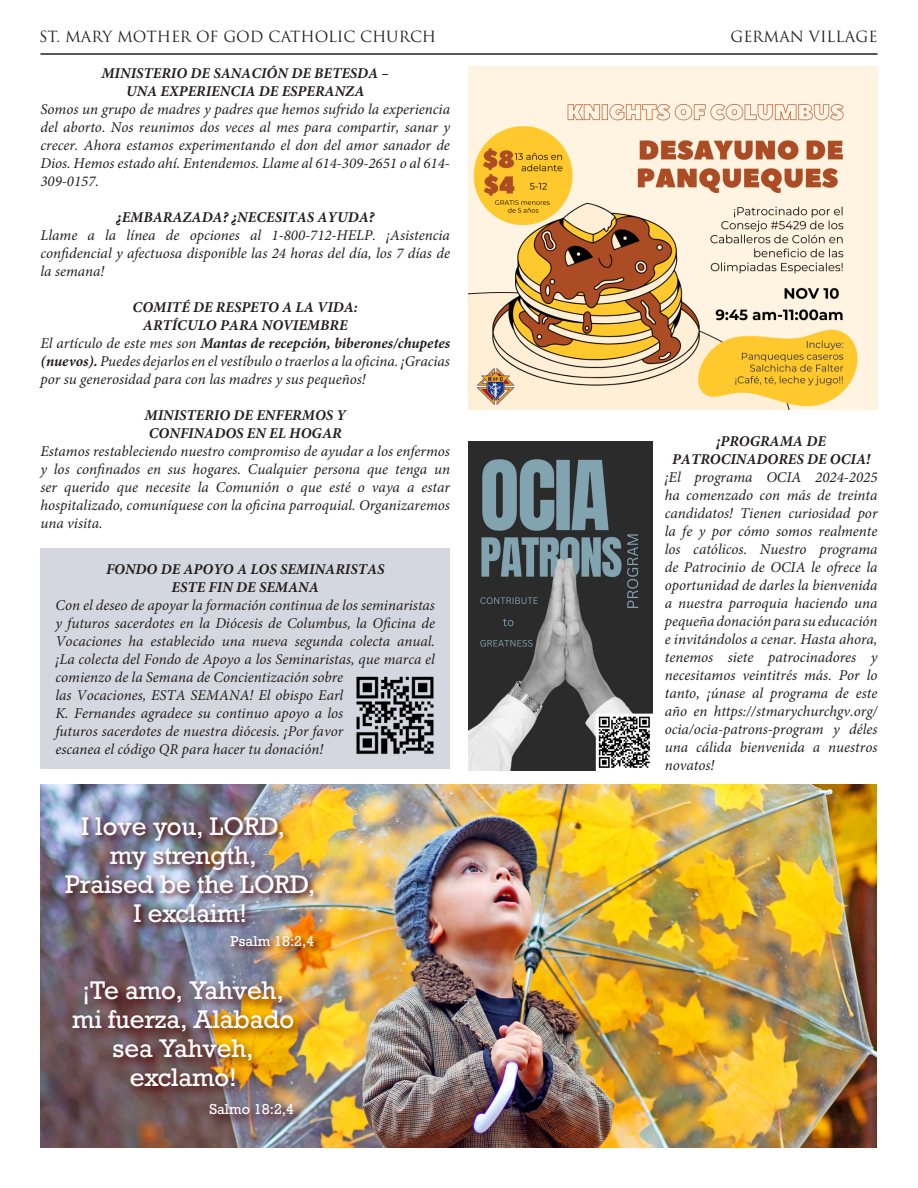
<style>
.page{position:relative;width:918px;height:1188px;background:#fff}
.page>*{position:absolute;margin:0;border:0;box-sizing:border-box;transform-origin:0 0}
.t1{font:24px/28.8px "Rockwell";letter-spacing:-.01em;color:#fff;text-align:center}
.t2{font:italic 15px/18px "Minion Pro";color:#231f20;text-align:justify}
.t3{font:italic 700 15px/18px "Minion Pro";color:#231f20;text-align:center}
.t4{font:15px "Trajan Pro 3";color:#231f20}
.t5{font:13.5px "Rockwell";color:#fff}
.s1{font-weight:700}
</style>
<div class="page">
<hr style="left:40px;top:53px;width:838px;height:2px;background:#231f20">
<div style="left:40px;top:549px;width:410px;height:220px;background:#d5d7e0"></div>
<img style="left:356px;top:676px;width:78px;height:79px">
<img style="left:468px;top:67px;width:410px;height:343px">
<img style="left:468px;top:442px;width:185px;height:328px">
<img style="left:40px;top:785px;width:836px;height:363px">
<div style="left:63px;top:815px;width:259px;height:141px;background:#4f0003;opacity:.95"></div>
<div style="left:69px;top:978px;width:236px;height:149px;background:#4f0003;opacity:.95"></div>
<p class="t4" style="left:39px;top:26px;width:399px">ST. MARY MOTHER OF GOD CATHOLIC CHURCH</p>
<p class="t4" style="left:731px;top:26px;width:148px">GERMAN VILLAGE</p>
<p class="t3" style="left:101px;top:63px;width:289px">MINISTERIO DE SANACIÓN DE BETESDA –<br>UNA EXPERIENCIA DE ESPERANZA</p>
<p class="t2" style="left:40px;top:100px;width:411px">Somos un grupo de madres y padres que hemos sufrido la experiencia del aborto. Nos reunimos dos veces al mes para compartir, sanar y crecer. Ahora estamos experimentando el don del amor sanador de Dios. Hemos estado ahí. Entendemos. Llame al 614-309-2651 o al 614- 309-0157.</p>
<p class="t3" style="left:116px;top:207px;width:260px">¿EMBARAZADA? ¿NECESITAS AYUDA?</p>
<p class="t2" style="left:40px;top:226px;width:411px">Llame a la línea de opciones al 1-800-712-HELP. ¡Asistencia confidencial y afectuosa disponible las 24 horas del día, los 7 días de la semana!</p>
<p class="t3" style="left:133px;top:297px;width:227px">COMITÉ DE RESPETO A LA VIDA:<br>ARTÍCULO PARA NOVIEMBRE</p>
<p class="t2" style="left:40px;top:334px;width:411px">El artículo de este mes son <span class="s1">Mantas de recepción, biberones/chupetes (nuevos).</span> Puedes dejarlos en el vestíbulo o traerlos a la oficina. ¡Gracias por su generosidad para con las madres y sus pequeños!</p>
<p class="t3" style="left:144px;top:405px;width:203px;text-align:left">MINISTERIO DE ENFERMOS Y<br>CONFINADOS EN EL HOGAR</p>
<p class="t2" style="left:40px;top:442px;width:411px">Estamos restableciendo nuestro compromiso de ayudar a los enfermos y los confinados en sus hogares. Cualquier persona que tenga un ser querido que necesite la Comunión o que esté o vaya a estar hospitalizado, comuníquese con la oficina parroquial. Organizaremos una visita.</p>
<p class="t3" style="left:106px;top:560px;width:280px">FONDO DE APOYO A LOS SEMINARISTAS<br>ESTE FIN DE SEMANA</p>
<p class="t2" style="left:56px;top:597px;width:381px;text-align:left">Con el deseo de apoyar la formación continua de los seminaristas y futuros sacerdotes en la Diócesis de Columbus, la Oficina de Vocaciones ha establecido una nueva segunda colecta anual. ¡La colecta del Fondo de Apoyo a los Seminaristas, que marca el comienzo de la Semana de Concientización sobre<br>las Vocaciones, ESTA SEMANA! El obispo Earl<br>K. Fernandes agradece su continuo apoyo a los<br>futuros sacerdotes de nuestra diócesis. ¡Por favor<br>escanea el código QR para hacer tu donación!</p>
<p class="t3" style="left:672px;top:432px;width:200px">¡PROGRAMA DE<br>PATROCINADORES DE OCIA!</p>
<p class="t2" style="left:665px;top:468px;width:214px">¡El programa OCIA 2024-2025 ha comenzado con más de treinta candidatos! Tienen curiosidad por la fe y por cómo somos realmente los católicos. Nuestro programa de Patrocinio de OCIA le ofrece la oportunidad de darles la bienvenida a nuestra parroquia haciendo una pequeña donación para su educación e invitándolos a cenar. Hasta ahora, tenemos siete patrocinadores y necesitamos veintitrés más. Por lo tanto, ¡únase al programa de este año en https://stmarychurchgv.org/ ocia/ocia-patrons-program y déles una cálida bienvenida a nuestros novatos!</p>
<p class="t1" style="left:81px;top:813px;width:205px">I love you, LORD, my strength,</p>
<p class="t1" style="left:65px;top:870px;width:252px">Praised be the LORD,<br>I exclaim!</p>
<p class="t5" style="left:231px;top:933px;width:85px">Psalm 18:2,4</p>
<p class="t1" style="left:72px;top:977px;width:223px">¡Te amo, Yahveh, mi fuerza, Alabado sea Yahveh, exclamo!</p>
<p class="t5" style="left:209px;top:1101px;width:86px">Salmo 18:2,4</p>
</div>
